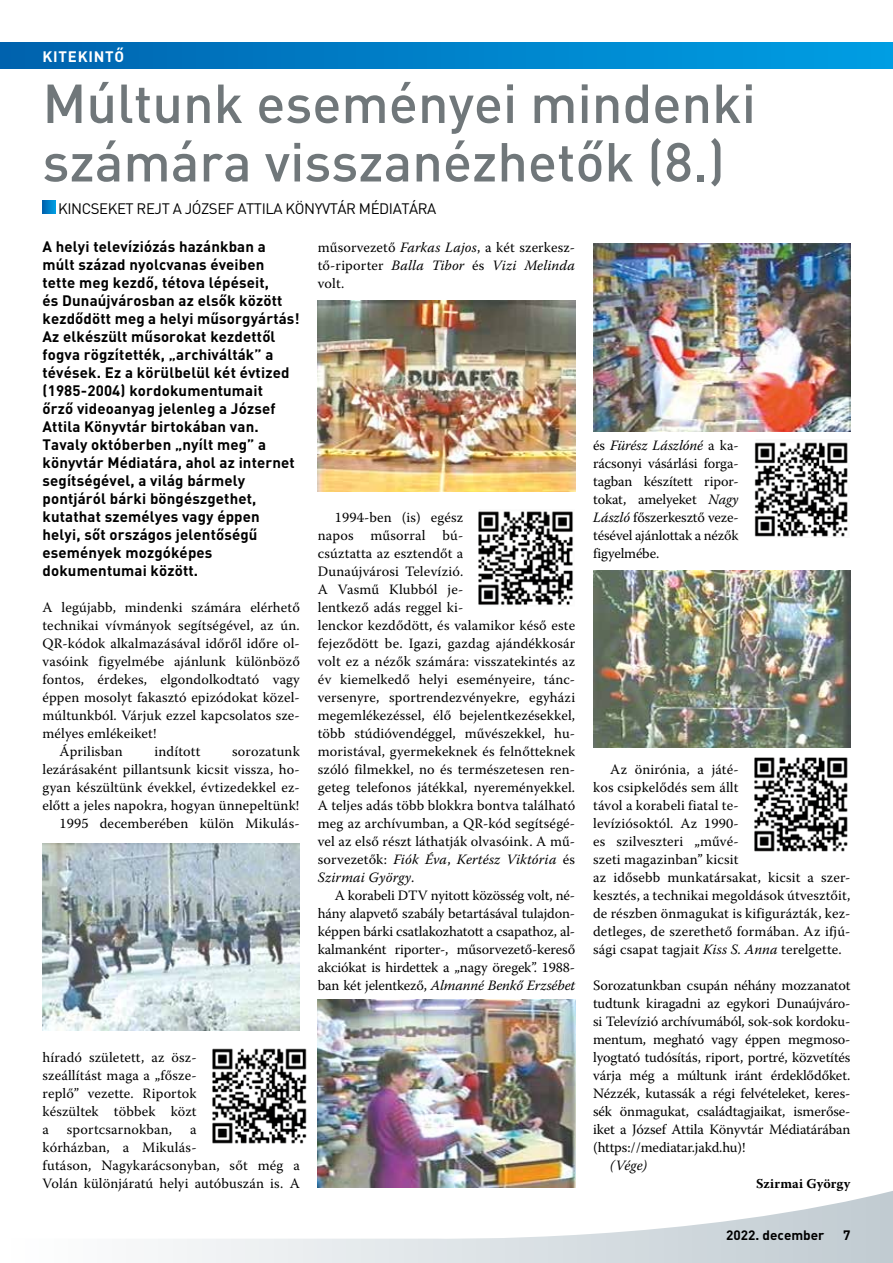
<style>
.page{position:relative;width:893px;height:1263px;background:#fff}
.page>*{position:absolute;margin:0;border:0;box-sizing:border-box;transform-origin:0 0}
.t1{font:500 54px/58.5px "DIN";color:#70777a}
.t2{font:700 15px/18px "DIN";letter-spacing:.01em;color:#000}
.t3{font:15px "DIN";letter-spacing:-.03em;color:#000}
.t4{font:700 15px "DIN";letter-spacing:.05em;color:#fff}
.t5{font:14.25px/18px "Warnock Pro";letter-spacing:.01em;color:#000;text-align:justify}
.t6{font:italic 14.25px "Warnock Pro";color:#000}
.t7{font:700 13.5px "DIN";color:#000}
.t8{font:700 13.5px "Warnock Pro";letter-spacing:.01em;color:#000}
.s1{font-style:italic}
</style>
<div class="page">
<div style="left:0;top:43px;width:893px;height:25px;background:linear-gradient(to right,#0063af,#009fe4)"></div>
<svg style="left:43px;top:201px;width:12px;height:12px"></svg>
<img style="left:43px;top:843px;width:257px;height:188px">
<img style="left:212px;top:1048px;width:95px;height:96px">
<img style="left:318px;top:301px;width:257px;height:191px">
<img style="left:478px;top:511px;width:95px;height:94px">
<img style="left:318px;top:1000px;width:257px;height:187px">
<img style="left:593px;top:243px;width:257px;height:188px">
<img style="left:754px;top:442px;width:94px;height:95px">
<img style="left:593px;top:570px;width:257px;height:177px">
<img style="left:754px;top:757px;width:94px;height:95px">
<svg style="left:158px;top:1187px;width:735px;height:76px"></svg>
<p class="t4" style="left:43px;top:46px;width:83px">KITEKINTŐ</p>
<h1 class="t1" style="left:43px;top:72px;width:715px">Múltunk eseményei mindenki számára visszanézhetők (8.)</h1>
<p class="t3" style="left:58px;top:198px;width:380px">KINCSEKET REJT A JÓZSEF ATTILA KÖNYVTÁR MÉDIATÁRA</p>
<p class="t2" style="left:43px;top:237px;width:259px">A helyi televíziózás hazánkban a múlt század nyolcvanas éveiben tette meg kezdő, tétova lépéseit,<br>és Dunaújvárosban az elsők között kezdődött meg a helyi műsorgyártás!<br>Az elkészült műsorokat kezdettől fogva rögzítették, „archiválták” a tévések. Ez a körülbelül két évtized (1985-2004) kordokumentumait<br>őrző videoanyag jelenleg a József<br>Attila Könyvtár birtokában van.<br>Tavaly októberben „nyílt meg” a könyvtár Médiatára, ahol az internet segítségével, a világ bármely pontjáról bárki böngészgethet, kutathat személyes vagy éppen helyi, sőt országos jelentőségű események mozgóképes dokumentumai között.</p>
<p class="t5" style="left:43px;top:598px;width:259px">A legújabb, mindenki számára elérhető</p>
<p class="t5" style="left:43px;top:616px;width:259px">technikai vívmányok segítségével, az ún.</p>
<p class="t5" style="left:43px;top:634px;width:259px">QR-kódok alkalmazásával időről időre ol-</p>
<p class="t5" style="left:43px;top:652px;width:259px">vasóink figyelmébe ajánlunk különböző</p>
<p class="t5" style="left:43px;top:670px;width:259px">fontos, érdekes, elgondolkodtató vagy</p>
<p class="t5" style="left:43px;top:688px;width:259px">éppen mosolyt fakasztó epizódokat közel-</p>
<p class="t5" style="left:43px;top:706px;width:259px">múltunkból. Várjuk ezzel kapcsolatos sze-</p>
<p class="t5" style="left:43px;top:724px;width:115px">mélyes emlékeiket!</p>
<p class="t5" style="left:60px;top:742px;width:65px">Áprilisban</p>
<p class="t5" style="left:155px;top:742px;width:47px">indított</p>
<p class="t5" style="left:43px;top:742px;width:259px;text-align:right">sorozatunk<br>lezárásaként pillantsunk kicsit vissza, ho&shy;gyan készültünk évekkel, évtizedekkel ez&shy;előtt a jeles napokra, hogyan ünnepeltünk!<br>1995 decemberében külön Mikulás-</p>
<p class="t5" style="left:43px;top:1048px;width:156px">híradó született, az ös - szeállítást maga a „fősze&shy;replő” vezette. Riportok készültek többek közt a</p>
<p class="t5" style="left:67px;top:1120px;width:107px">sportcsarnokban,</p>
<p class="t5" style="left:43px;top:1120px;width:259px;text-align:left;text-indent:148px">a<br>kórházban, a Mikulás-<br>futáson, Nagykarácsonyban, sőt még a<br>Volán különjáratú helyi autóbuszán is. A</p>
<p class="t5" style="left:318px;top:238px;width:259px">műsorvezető <span class="s1">Farkas Lajos</span>, a két szerkesz&shy;tő-riporter <span class="s1">Balla Tibor</span> és <span class="s1">Vizi Melinda </span>volt.</p>
<p class="t5" style="left:318px;top:508px;width:259px;text-align:left;text-indent:17px">1994-ben (is) egész<br>napos műsorral bú-<br>csúztatta az esztendőt a<br>Dunaújvárosi Televízió.<br>A Vasmű Klubból je-<br>lentkező adás reggel ki-<br>lenckor kezdődött, és valamikor késő este fejeződött be. Igazi, gazdag ajándékkosár volt ez a nézők számára: visszatekintés az év kiemelkedő helyi eseményeire, tánc&shy;versenyre, sportrendezvényekre, egyházi megemlékezéssel, élő bejelentkezésekkel, több stúdióvendéggel, művészekkel, hu&shy;moristával, gyermekeknek és felnőtteknek szóló filmekkel, no és természetesen ren&shy;geteg telefonos játékkal, nyereményekkel.<br>A teljes adás több blokkra bontva található meg az archívumban, a QR-kód segítségé&shy;vel az első részt láthatják olvasóink. A mű&shy;sorvezetők: <span class="s1">Fiók Éva</span>, <span class="s1">Kertész Viktória</span> és <span class="s1">Szirmai György</span>.</p>
<p class="t5" style="left:318px;top:886px;width:259px;text-indent:17px">A korabeli DTV nyitott közösség volt, né&shy;hány alapvető szabály betartásával tulajdon&shy;képpen bárki csatlakozhatott a csapathoz, al&shy;kalmanként riporter-, műsorvezető-kereső akciókat is hirdettek a „nagy öregek”. 1988- ban két jelentkező, <span class="s1">Almanné Benkő Erzsébet</span></p>
<p class="t5" style="left:593px;top:436px;width:147px">és <span class="s1">Fürész Lászlóné</span> a ka&shy;rácsonyi vásárlási forga&shy;tagban készített ripor&shy;tokat, amelyeket <span class="s1">Nagy László</span> főszerkesztő veze&shy;tésével ajánlottak a nézők figyelmébe.</p>
<p class="t5" style="left:593px;top:760px;width:259px;text-align:left;text-indent:17px">Az önirónia, a játé-<br>kos csipkelődés sem állt<br>távol a korabeli fiatal te-<br>levíziósoktól. Az 1990-<br>es szilveszteri „művé-<br>szeti magazinban” kicsit<br>az idősebb munkatársakat, kicsit a szer&shy;kesztés, a technikai megoldások útvesztőit, de részben önmagukat is kifigurázták, kez&shy;detleges, de szerethető formában. Az ifjú&shy;sági csapat tagjait <span class="s1">Kiss S. Anna</span> terelgette.</p>
<p class="t5" style="left:593px;top:976px;width:259px">Sorozatunkban csupán néhány mozzanatot tudtunk kiragadni az egykori Dunaújváro&shy;si Televízió archívumából, sok-sok kordoku&shy;mentum, megható vagy éppen megmoso&shy;lyogtató tudósítás, riport, portré, közvetítés várja még a múltunk iránt érdeklődőket.<br>Nézzék, kutassák a régi felvételeket, keres&shy;sék önmagukat, családtagjaikat, ismerőse&shy;iket a József Attila Könyvtár Médiatárában (https://mediatar.jakd.hu)!</p>
<p class="t6" style="left:610px;top:1157px;width:38px">(Vége)</p>
<p class="t8" style="left:756px;top:1175px;width:96px">Szirmai György</p>
<p class="t7" style="left:726px;top:1225px;width:100px">2022. december</p>
<p class="t7" style="left:843px;top:1225px;width:9px">7</p>
</div>
